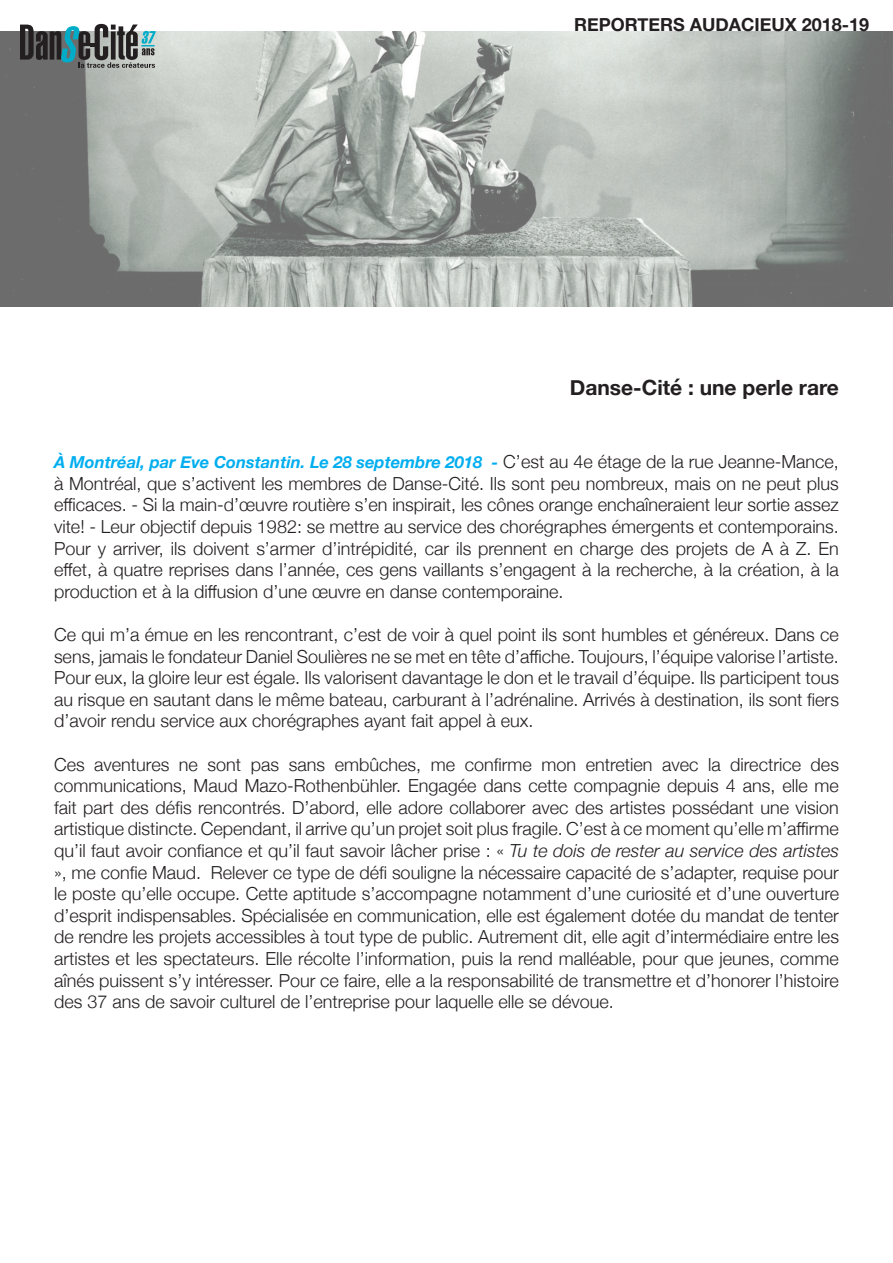
<style>
.page{position:relative;width:893px;height:1263px;background:#fff}
.page>*{position:absolute;margin:0;border:0;box-sizing:border-box;transform-origin:0 0}
.t1{font:700 21px "Helvetica Neue";color:#231f20}
.t2{font:300 18px/21.6px "Helvetica Neue";color:#231f20;text-align:justify}
.t3{font:700 18px "Helvetica Neue";color:#231f20}
.t4{font:italic 700 16.5px "Helvetica Neue";color:#00aeef}
.s1{font-weight:300;font-style:normal;font-size:18px;color:#231f20}
.s2{font-style:italic}
</style>
<div class="page">
<img style="left:0;top:31px;width:893px;height:275px">
<svg style="left:20px;top:24px;width:136px;height:44px;background:#6b7879"></svg>
<p class="t3" style="left:574px;top:10px;width:297px">REPORTERS AUDACIEUX 2018-19</p>
<p class="t1" style="left:570px;top:371px;width:271px">Danse-Cité : une perle rare</p>
<p class="t4" style="left:54px;top:449px;width:786px">À Montréal, par Eve Constantin. Le 28 septembre 2018 - <span class="s1">C’est au 4e étage de la rue Jeanne-Mance,</span></p>
<p class="t2" style="left:54px;top:471px;width:786px">à Montréal, que s’activent les membres de Danse-Cité. Ils sont peu nombreux, mais on ne peut plus efficaces. - Si la main-d’œuvre routière s’en inspirait, les cônes orange enchaîneraient leur sortie assez vite! - Leur objectif depuis 1982: se mettre au service des chorégraphes émergents et contemporains.<br>Pour y arriver, ils doivent s’armer d’intrépidité, car ils prennent en charge des projets de A à Z. En effet, à quatre reprises dans l’année, ces gens vaillants s’engagent à la recherche, à la création, à la production et à la diffusion d’une œuvre en danse contemporaine.</p>
<p class="t2" style="left:54px;top:622px;width:786px">Ce qui m’a émue en les rencontrant, c’est de voir à quel point ils sont humbles et généreux. Dans ce sens, jamais le fondateur Daniel Soulières ne se met en tête d’affiche. Toujours, l’équipe valorise l’artiste.<br>Pour eux, la gloire leur est égale. Ils valorisent davantage le don et le travail d’équipe. Ils participent tous au risque en sautant dans le même bateau, carburant à l’adrénaline. Arrivés à destination, ils sont fiers d’avoir rendu service aux chorégraphes ayant fait appel à eux.</p>
<p class="t2" style="left:54px;top:752px;width:786px">Ces aventures ne sont pas sans embûches, me confirme mon entretien avec la directrice des communications, Maud Mazo-Rothenbühler. Engagée dans cette compagnie depuis 4 ans, elle me fait part des défis rencontrés. D’abord, elle adore collaborer avec des artistes possédant une vision artistique distincte. Cependant, il arrive qu’un projet soit plus fragile. C’est à ce moment qu’elle m’affirme qu’il faut avoir confiance et qu’il faut savoir lâcher prise : « <span class="s2">Tu te dois de rester au service des artistes </span>», me confie Maud. Relever ce type de défi souligne la nécessaire capacité de s’adapter, requise pour le poste qu’elle occupe. Cette aptitude s’accompagne notamment d’une curiosité et d’une ouverture d’esprit indispensables. Spécialisée en communication, elle est également dotée du mandat de tenter de rendre les projets accessibles à tout type de public. Autrement dit, elle agit d’intermédiaire entre les artistes et les spectateurs. Elle récolte l’information, puis la rend malléable, pour que jeunes, comme aînés puissent s’y intéresser. Pour ce faire, elle a la responsabilité de transmettre et d’honorer l’histoire des 37 ans de savoir culturel de l’entreprise pour laquelle elle se dévoue.</p>
</div>
